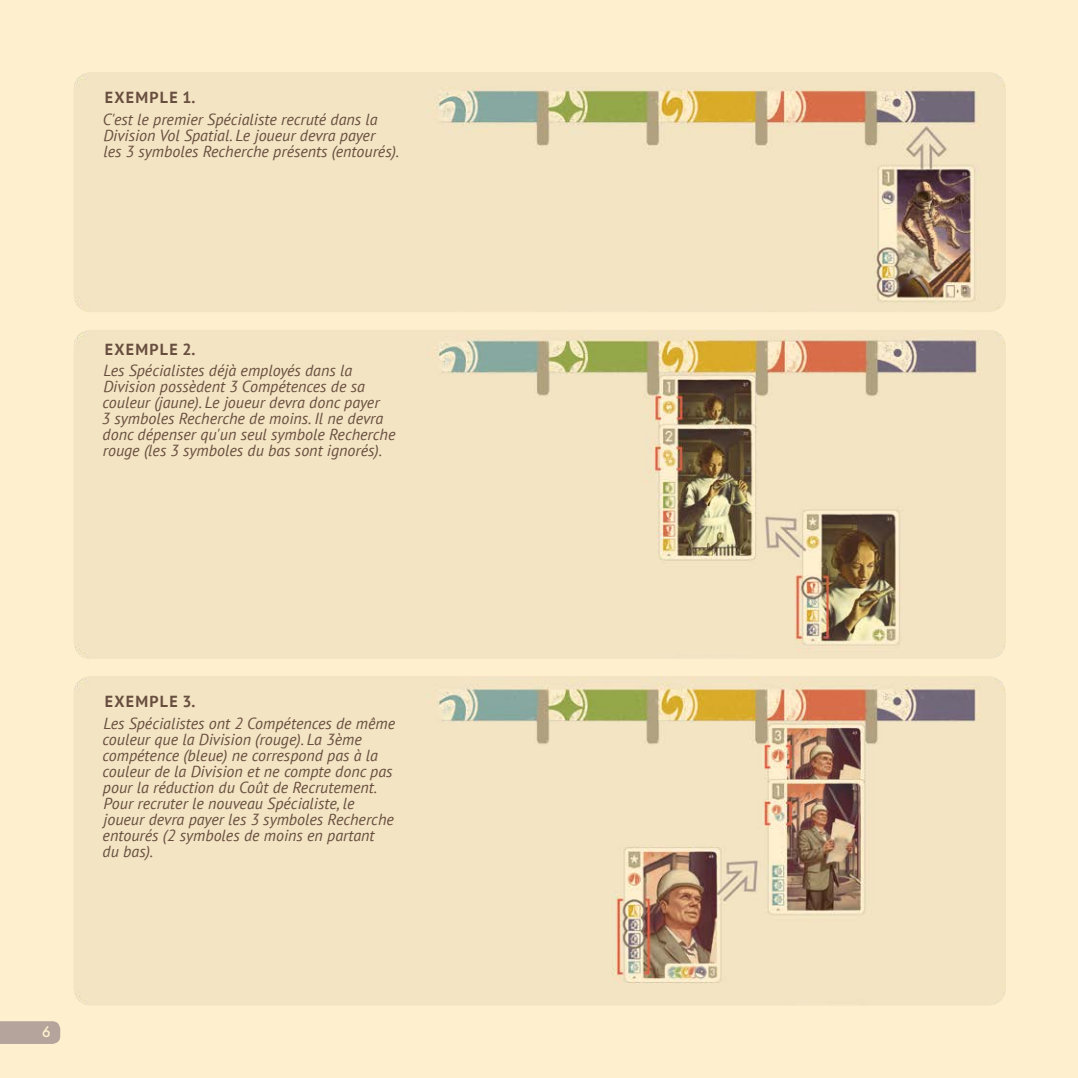
<style>
.page{position:relative;width:1078px;height:1078px;background:#fff}
.page>*{position:absolute;margin:0;border:0;box-sizing:border-box;transform-origin:0 0}
.t1{font:italic 16px/16px "PT Sans";color:#684e3f}
.t2{font:700 16px "PT Sans";letter-spacing:.08em;color:#684e3f}
.t3{font:500 16px "Futura";color:#feefce}
</style>
<div class="page">
<div style="left:0;top:0;width:1077px;height:1077px;background:#feefce"></div>
<hr style="left:1077px;top:0;width:1px;height:1077px;background:#feefce">
<svg style="left:0;top:1021px;width:60px;height:22px"></svg>
<img style="left:74px;top:330px;width:931px;height:328px">
<img style="left:74px;top:72px;width:931px;height:240px">
<img style="left:74px;top:676px;width:931px;height:329px">
<p class="t2" style="left:105px;top:87px;width:92px">EXEMPLE 1.</p>
<p class="t1" style="left:103px;top:111px;width:298px">C'est le premier Spécialiste recruté dans la<br>Division Vol Spatial. Le joueur devra payer<br>les 3 symboles Recherche présents (entourés).</p>
<p class="t2" style="left:105px;top:338px;width:92px">EXEMPLE 2.</p>
<p class="t1" style="left:102px;top:362px;width:295px">Les Spécialistes déjà employés dans la Division possèdent 3 Compétences de sa couleur (jaune). Le joueur devra donc payer<br>3 symboles Recherche de moins. Il ne devra donc dépenser qu'un seul symbole Recherche rouge (les 3 symboles du bas sont ignorés).</p>
<p class="t2" style="left:105px;top:691px;width:92px">EXEMPLE 3.</p>
<p class="t1" style="left:103px;top:715px;width:294px">Les Spécialistes ont 2 Compétences de même couleur que la Division (rouge). La 3ème compétence (bleue) ne correspond pas à la couleur de la Division et ne compte donc pas pour la réduction du Coût de Recrutement.<br>Pour recruter le nouveau Spécialiste, le joueur devra payer les 3 symboles Recherche entourés (2 symboles de moins en partant<br>du bas).</p>
<p class="t3" style="left:42px;top:1021px;width:11px">6</p>
</div>
